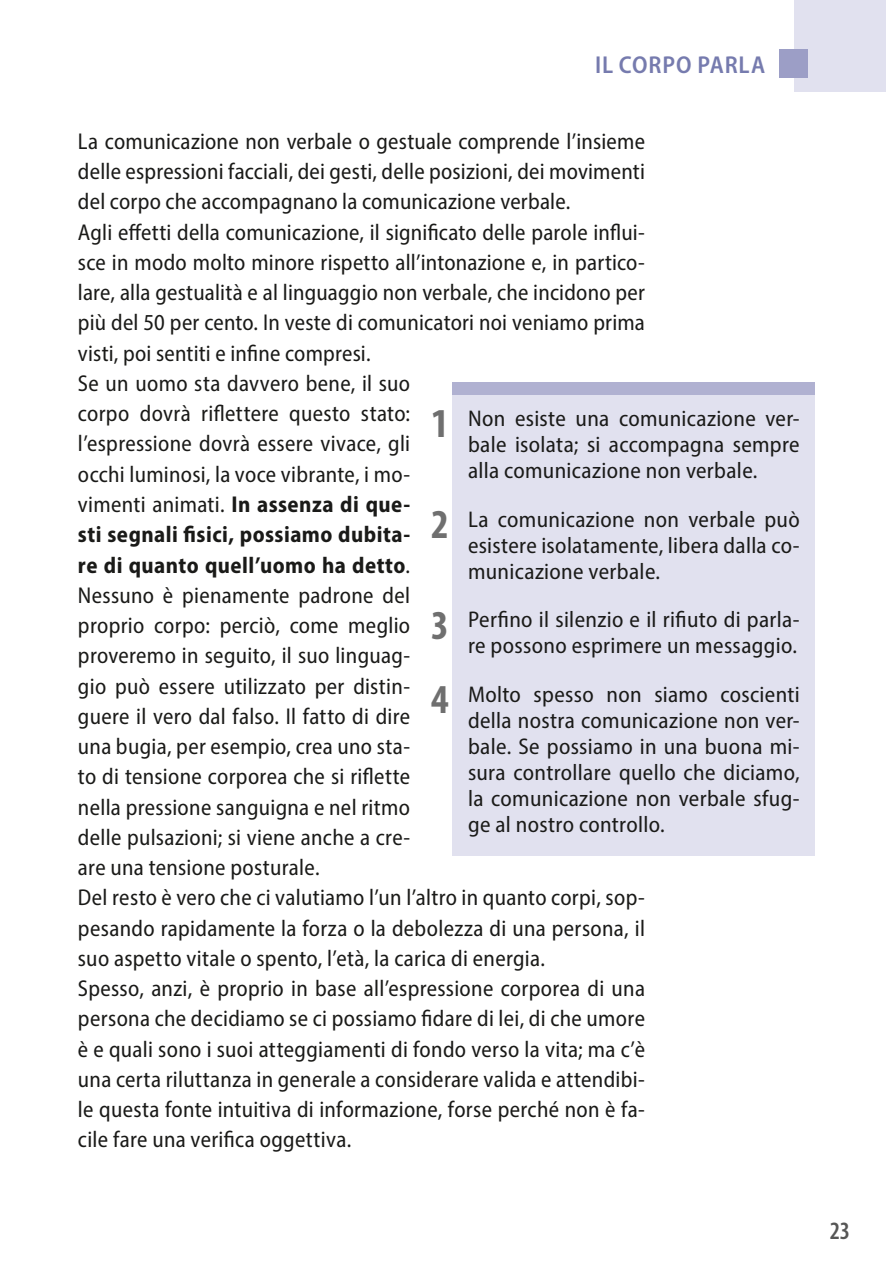
<style>
.page{position:relative;width:886px;height:1276px;background:#fff}
.page>*{position:absolute;margin:0;border:0;box-sizing:border-box;transform-origin:0 0}
.t1{font:600 condensed 25px "Myriad Pro";color:#565655}
.t2{font:600 semi-condensed 24.5px "Myriad Pro";letter-spacing:.035em;color:#767bae}
.t3{font:semi-condensed 23px/30.2px "Myriad Pro";letter-spacing:.01em;color:#1a1a18}
.t4{font:semi-condensed 22.75px/26px "Myriad Pro";letter-spacing:.015em;color:#1a1a18;text-align:justify}
.s1{font-weight:700}
.s2{font-weight:700;font-stretch:condensed;font-size:41.25px;color:#6f6f6f}
</style>
<div class="page">
<div style="left:794px;top:0;width:92px;height:92px;background:#e1e1ef"></div>
<div style="left:780px;top:50px;width:28px;height:28px;background:#9c9ec6"></div>
<div style="left:453px;top:395px;width:362px;height:461px;background:#e1e1ef"></div>
<div style="left:453px;top:383px;width:362px;height:12px;background:#b0b1d1"></div>
<p class="t2" style="left:595px;top:51px;width:172px">IL CORPO PARLA</p>
<p class="t3" style="left:78px;top:128px;width:569px">La comunicazione non verbale o gestuale comprende l’insieme delle espressioni facciali, dei gesti, delle posizioni, dei movimenti del corpo che accompagnano la comunicazione verbale.<br>Agli effetti della comunicazione, il significato delle parole influi&shy;sce in modo molto minore rispetto all’intonazione e, in partico&shy;lare, alla gestualità e al linguaggio non verbale, che incidono per più del 50 per cento. In veste di comunicatori noi veniamo prima visti, poi sentiti e infine compresi.<br>Se un uomo sta davvero bene, il suo<br>corpo dovrà riflettere questo stato:<br>l’espressione dovrà essere vivace, gli<br>occhi luminosi, la voce vibrante, i mo-<br>vimenti animati. <span class="s1">In assenza di que-<br>sti segnali fisici, possiamo dubita-<br>re di quanto quell’uomo ha detto</span>.<br>Nessuno è pienamente padrone del<br>proprio corpo: perciò, come meglio<br>proveremo in seguito, il suo linguag-<br>gio può essere utilizzato per distin-<br>guere il vero dal falso. Il fatto di dire<br>una bugia, per esempio, crea uno sta-<br>to di tensione corporea che si riflette<br>nella pressione sanguigna e nel ritmo<br>delle pulsazioni; si viene anche a cre-<br>are una tensione posturale.<br>Del resto è vero che ci valutiamo l’un l’altro in quanto corpi, sop&shy;pesando rapidamente la forza o la debolezza di una persona, il suo aspetto vitale o spento, l’età, la carica di energia.<br>Spesso, anzi, è proprio in base all’espressione corporea di una persona che decidiamo se ci possiamo fidare di lei, di che umore è e quali sono i suoi atteggiamenti di fondo verso la vita; ma c’è una certa riluttanza in generale a considerare valida e attendibi&shy;le questa fonte intuitiva di informazione, forse perché non è fa&shy;cile fare una verifica oggettiva.</p>
<p class="t4" style="left:468px;top:407px;width:333px;text-indent:-37px"><span class="s2">1</span> Non esiste una comunicazione ver&shy;bale isolata; si accompagna sempre alla comunicazione non verbale.</p>
<p class="t4" style="left:468px;top:508px;width:333px;text-indent:-37px"><span class="s2">2</span> La comunicazione non verbale può esistere isolatamente, libera dalla co&shy;municazione verbale.</p>
<p class="t4" style="left:431px;top:608px;width:370px;text-align:right"><span class="s2">3</span> Perfino il silenzio e il rifiuto di parla&shy;re possono esprimere un messaggio.</p>
<p class="t4" style="left:468px;top:683px;width:333px;text-indent:-37px"><span class="s2">4</span> Molto spesso non siamo coscienti della nostra comunicazione non ver&shy;bale. Se possiamo in una buona mi&shy;sura controllare quello che diciamo, la comunicazione non verbale sfug&shy;ge al nostro controllo.</p>
<p class="t1" style="left:830px;top:1216px;width:22px">23</p>
</div>
